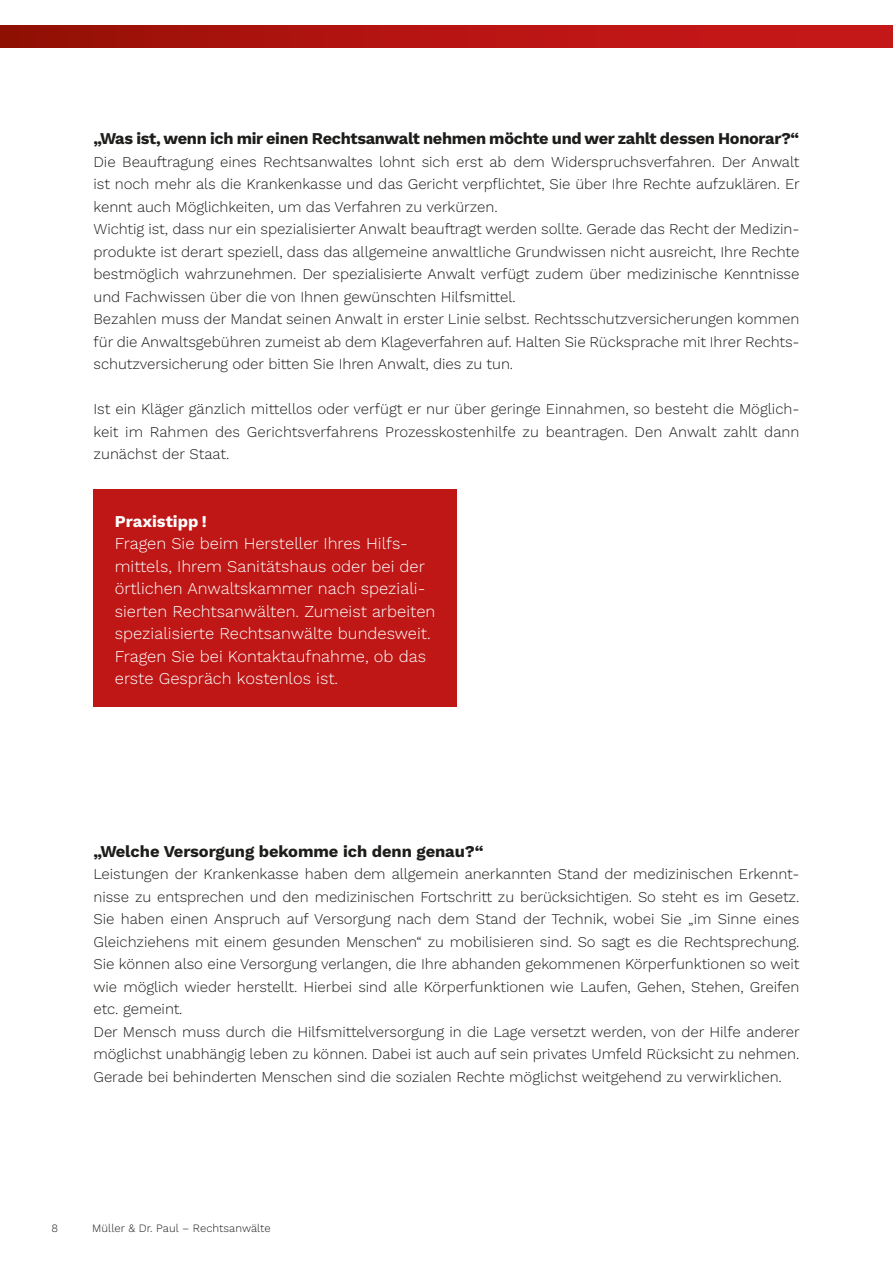
<style>
.page{position:relative;width:893px;height:1263px;background:#fff}
.page>*{position:absolute;margin:0;border:0;box-sizing:border-box;transform-origin:0 0}
.t1{font:300 16.5px/22.5px "Work Sans";color:#fff}
.t2{font:700 16.5px "Work Sans";letter-spacing:-.02em;color:#1d1d1b}
.t3{font:700 16.5px "Work Sans";color:#fff}
.t4{font:300 15px/22.5px "Work Sans";letter-spacing:-.005em;color:#1d1d1b}
.t5{font:300 11.25px "Work Sans";letter-spacing:.005em;color:#1d1d1b}
</style>
<div class="page">
<div style="left:0;top:26px;width:893px;height:22px;background:linear-gradient(to right,#981007,#cd181b)"></div>
<div style="left:94px;top:489px;width:363px;height:217px;background:#be1716"></div>
<p class="t2" style="left:94px;top:126px;width:707px">„Was ist, wenn ich mir einen Rechtsanwalt nehmen möchte und wer zahlt dessen Honorar?“</p>
<p class="t4" style="left:94px;top:150px;width:708px">Die Beauftragung eines Rechtsanwaltes lohnt sich erst ab dem Widerspruchsverfahren. Der Anwalt ist noch mehr als die Krankenkasse und das Gericht verpflichtet, Sie über Ihre Rechte aufzuklären. Er kennt auch Möglichkeiten, um das Verfahren zu verkürzen.<br>Wichtig ist, dass nur ein spezialisierter Anwalt beauftragt werden sollte. Gerade das Recht der Medizin&shy;produkte ist derart speziell, dass das allgemeine anwaltliche Grundwissen nicht ausreicht, Ihre Rechte bestmöglich wahrzunehmen. Der spezialisierte Anwalt verfügt zudem über medizinische Kenntnisse und Fachwissen über die von Ihnen gewünschten Hilfsmittel.<br>Bezahlen muss der Mandat seinen Anwalt in erster Linie selbst. Rechtsschutzversicherungen kommen für die Anwaltsgebühren zumeist ab dem Klageverfahren auf. Halten Sie Rücksprache mit Ihrer Rechts&shy;schutzversicherung oder bitten Sie Ihren Anwalt, dies zu tun.</p>
<p class="t4" style="left:94px;top:397px;width:707px;text-align:justify">Ist ein Kläger gänzlich mittellos oder verfügt er nur über geringe Einnahmen, so besteht die Möglich&shy;keit im Rahmen des Gerichtsverfahrens Prozesskostenhilfe zu beantragen. Den Anwalt zahlt dann zunächst der Staat.</p>
<p class="t3" style="left:115px;top:508px;width:93px">Praxistipp !</p>
<p class="t1" style="left:115px;top:531px;width:322px">Fragen Sie beim Hersteller Ihres Hilfs&shy;mittels, Ihrem Sanitätshaus oder bei der örtlichen Anwaltskammer nach speziali&shy;sierten Rechtsanwälten. Zumeist arbeiten spezialisierte Rechtsanwälte bundesweit.<br>Fragen Sie bei Kontaktaufnahme, ob das erste Gespräch kostenlos ist.</p>
<p class="t2" style="left:94px;top:838px;width:392px">„Welche Versorgung bekomme ich denn genau?“</p>
<p class="t4" style="left:94px;top:862px;width:708px">Leistungen der Krankenkasse haben dem allgemein anerkannten Stand der medizinischen Erkennt&shy;nisse zu entsprechen und den medizinischen Fortschritt zu berücksichtigen. So steht es im Gesetz.<br>Sie haben einen Anspruch auf Versorgung nach dem Stand der Technik, wobei Sie „im Sinne eines Gleichziehens mit einem gesunden Menschen“ zu mobilisieren sind. So sagt es die Rechtsprechung.<br>Sie können also eine Versorgung verlangen, die Ihre abhanden gekommenen Körperfunktionen so weit wie möglich wieder herstellt. Hierbei sind alle Körperfunktionen wie Laufen, Gehen, Stehen, Greifen etc. gemeint.<br>Der Mensch muss durch die Hilfsmittelversorgung in die Lage versetzt werden, von der Hilfe anderer möglichst unabhängig leben zu können. Dabei ist auch auf sein privates Umfeld Rücksicht zu nehmen.<br>Gerade bei behinderten Menschen sind die sozialen Rechte möglichst weitgehend zu verwirklichen.</p>
<p class="t5" style="left:52px;top:1219px;width:8px">8</p>
<p class="t5" style="left:92px;top:1219px;width:180px">Müller &amp; Dr. Paul – Rechtsanwälte</p>
</div>
